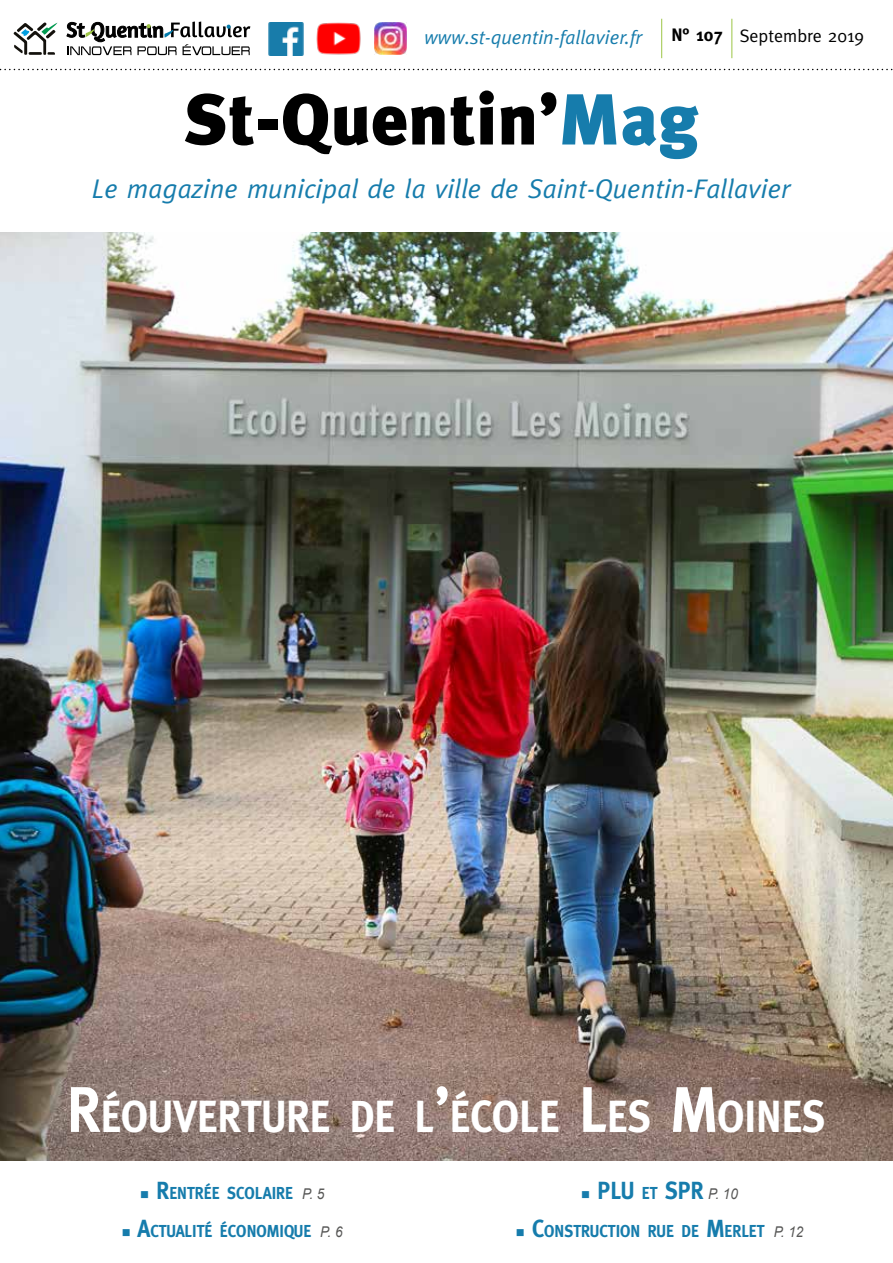
<style>
.page{position:relative;width:893px;height:1263px;background:#fff}
.page>*{position:absolute;margin:0;border:0;box-sizing:border-box;transform-origin:0 0}
.t1{font:900 72px "Meta Plus";color:#000}
.t2{font:700 45px "Meta";color:#fff;scale:.91 1}
.t3{font:italic 27px "Meta";color:#167cac}
.t4{font:700 24.75px "Meta";color:#167cac;scale:.91 1}
.t5{font:italic 19.5px "Meta";color:#167cac}
.t6{font:18px "Meta";color:#000}
.t7{font:700 17.4px "Meta";color:#167cac;scale:.91 1}
.s1{font-weight:700}
.s2{color:#167cac}
.s3{font-size:64.35px}
.s4{font-size:24.75px}
.s5{font-family:"Arial";font-weight:400;font-style:italic;font-size:14.85px;color:#575756}
.s6{font-size:17.4px}
</style>
<div class="page">
<svg style="left:0;top:69px;width:893px;height:1px"></svg>
<hr style="left:661px;top:19px;width:1px;height:39px;background:#9cc545">
<svg style="left:66px;top:22px;width:184px;height:33px"></svg>
<svg style="left:13px;top:22px;width:44px;height:33px"></svg>
<hr style="left:731px;top:19px;width:1px;height:39px;background:#9cc545">
<img style="left:269px;top:23px;width:34px;height:33px">
<img style="left:316px;top:22px;width:45px;height:33px">
<img style="left:374px;top:23px;width:33px;height:32px">
<img style="left:0;top:232px;width:893px;height:928px">
<p class="t5" style="left:424px;top:26px;width:219px">www.st-quentin-fallavier.fr</p>
<p class="t6" style="left:671px;top:25px;width:194px"><span class="s1">N° 107</span> Septembre 2019</p>
<h1 class="t1" style="left:184px;top:77px;width:516px">St-Quentin’<span class="s2">Mag</span></h1>
<h3 class="t3" style="left:92px;top:173px;width:700px">Le magazine municipal de la ville de Saint-Quentin-Fallavier</h3>
<h2 class="t2" style="left:67px;top:1090px;width:835px"><span class="s3">R</span>ÉOUVERTURE DE L<span class="s3">’</span>ÉCOLE <span class="s3">L</span>ES <span class="s3">M</span>OINES</h2>
<p class="t7" style="left:140px;top:1183px;width:204px">■ <span class="s4">R</span>ENTRÉE SCOLAIRE <span class="s5">P. 5</span></p>
<p class="t7" style="left:122px;top:1221px;width:244px">■ <span class="s4">A</span>CTUALITÉ ÉCONOMIQUE <span class="s5">P. 6</span></p>
<h3 class="t4" style="left:581px;top:1176px;width:174px">■ PLU <span class="s6">ET</span> SPR <span class="s5">P. 10</span></h3>
<p class="t7" style="left:516px;top:1221px;width:318px">■ <span class="s4">C</span>ONSTRUCTION RUE DE <span class="s4">M</span>ERLET <span class="s5">P. 12</span></p>
</div>
